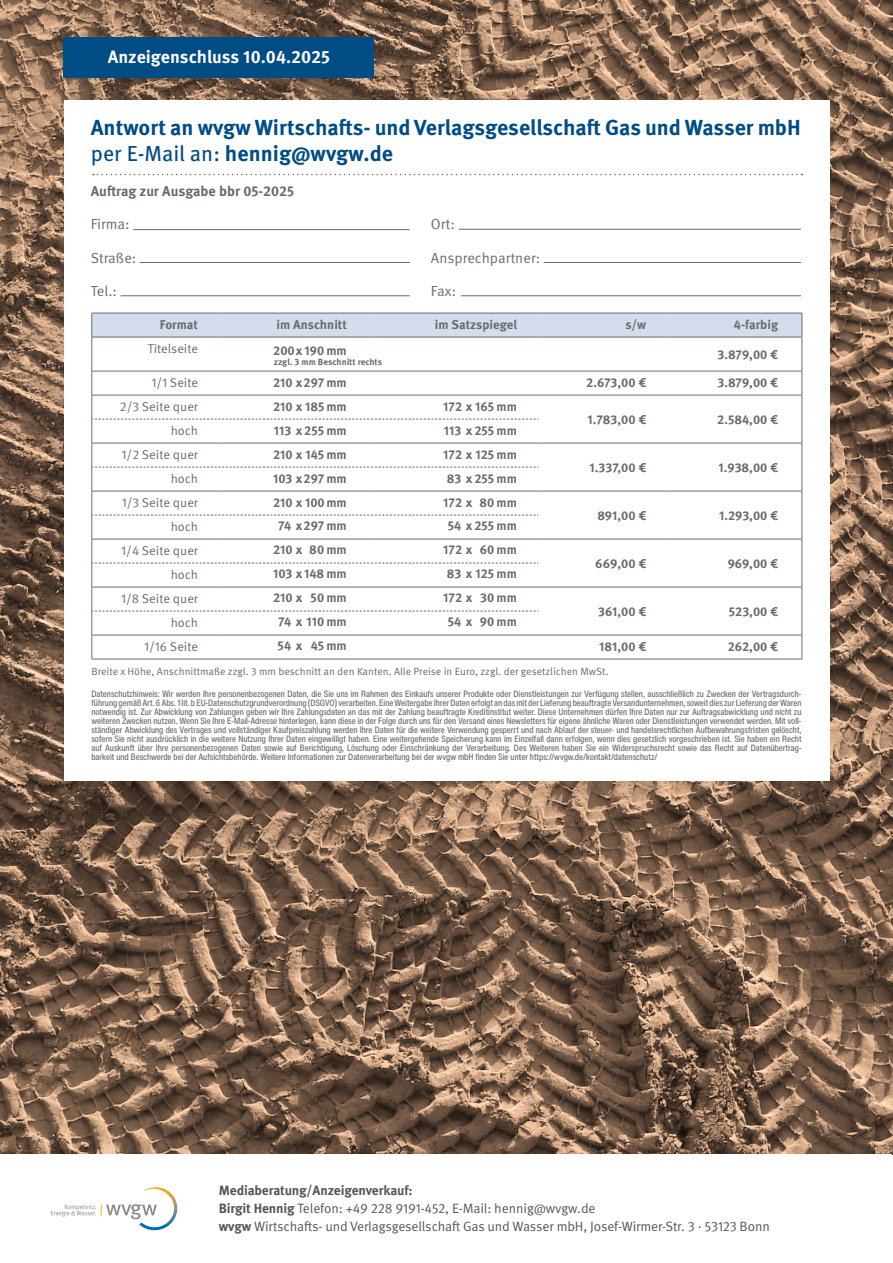
<style>
.page{position:relative;width:893px;height:1263px;background:#fff}
.page>*{position:absolute;margin:0;border:0;box-sizing:border-box;transform-origin:0 0}
.t1{font:700 21.75px/26.1px "Meta OT";color:#004c85}
.t2{font:700 17.85px "Meta OT";color:#fff}
.t3{font:14.55px "Meta OT Norm";color:#666c6e}
.t4{font:700 14.25px "Meta OT";color:#666c6e}
.t5{font:13.5px/18px "Meta OT Norm";letter-spacing:-.01em;color:#565656}
.t6{font:700 13.5px "Meta OT";letter-spacing:-.01em;color:#565656}
.t7{font:700 12.75px/23.9px "Meta OT";color:#666c6e;text-align:center}
.t8{font:12.75px/24px "Meta OT Norm";color:#666c6e;text-align:right}
.t9{font:10.5px "Meta OT Norm";color:#666c6e}
.t10{font:500 condensed 9px/9px "Helvetica Now Text";color:#6f6f6e;text-align:justify}
.t11{font:700 9px "Meta OT";color:#666c6e}
.s1{font-weight:400}
.s2{font-family:"Meta OT";font-weight:700}
</style>
<div class="page">
<img style="left:0;top:0;width:893px;height:1154px">
<svg style="left:51px;top:1187px;width:127px;height:43px"></svg>
<div style="left:64px;top:37px;width:310px;height:41px;background:#004c85"></div>
<div style="left:65px;top:100px;width:765px;height:680px;background:#fff"></div>
<svg style="left:93px;top:174px;width:709px;height:1px"></svg>
<hr style="left:133px;top:229px;width:277px;height:1px;background:#666c6e">
<hr style="left:459px;top:229px;width:342px;height:1px;background:#666c6e">
<hr style="left:140px;top:262px;width:270px;height:1px;background:#666c6e">
<hr style="left:544px;top:262px;width:257px;height:1px;background:#666c6e">
<hr style="left:121px;top:295px;width:289px;height:1px;background:#666c6e">
<hr style="left:461px;top:295px;width:340px;height:1px;background:#666c6e">
<svg style="left:91px;top:313px;width:711px;height:24px;background:#d0d8e6"></svg>
<hr style="left:91px;top:337px;width:128px;height:1px;background:#666c6e">
<hr style="left:91px;top:337px;width:1px;height:34px;background:#666c6e">
<hr style="left:219px;top:337px;width:149px;height:1px;background:#666c6e">
<hr style="left:368px;top:337px;width:170px;height:1px;background:#666c6e">
<hr style="left:538px;top:337px;width:132px;height:1px;background:#666c6e">
<hr style="left:670px;top:337px;width:132px;height:1px;background:#666c6e">
<hr style="left:801px;top:337px;width:1px;height:34px;background:#666c6e">
<hr style="left:538px;top:371px;width:132px;height:1px;background:#666c6e">
<hr style="left:670px;top:371px;width:132px;height:1px;background:#666c6e">
<hr style="left:538px;top:395px;width:132px;height:1px;background:#666c6e">
<hr style="left:670px;top:395px;width:132px;height:1px;background:#666c6e">
<hr style="left:538px;top:443px;width:132px;height:1px;background:#666c6e">
<hr style="left:670px;top:443px;width:132px;height:1px;background:#666c6e">
<hr style="left:538px;top:491px;width:132px;height:1px;background:#666c6e">
<hr style="left:670px;top:491px;width:132px;height:1px;background:#666c6e">
<hr style="left:538px;top:539px;width:132px;height:1px;background:#666c6e">
<hr style="left:670px;top:539px;width:132px;height:1px;background:#666c6e">
<hr style="left:538px;top:587px;width:132px;height:1px;background:#666c6e">
<hr style="left:670px;top:587px;width:132px;height:1px;background:#666c6e">
<hr style="left:538px;top:635px;width:132px;height:1px;background:#666c6e">
<hr style="left:670px;top:635px;width:132px;height:1px;background:#666c6e">
<svg style="left:801px;top:371px;width:1px;height:288px"></svg>
<hr style="left:91px;top:659px;width:128px;height:1px;background:#666c6e">
<hr style="left:219px;top:659px;width:149px;height:1px;background:#666c6e">
<hr style="left:368px;top:659px;width:170px;height:1px;background:#666c6e">
<hr style="left:538px;top:659px;width:132px;height:1px;background:#666c6e">
<hr style="left:670px;top:659px;width:132px;height:1px;background:#666c6e">
<svg style="left:91px;top:371px;width:447px;height:288px"></svg>
<h2 class="t2" style="left:108px;top:46px;width:224px">Anzeigenschluss 10.04.2025</h2>
<h1 class="t1" style="left:91px;top:115px;width:712px">Antwort an wvgw Wirtschafts- und Verlagsgesellschaft Gas und Wasser mbH <span class="s1">per E-Mail an:</span> hennig@wvgw.de</h1>
<h3 class="t4" style="left:91px;top:183px;width:205px">Auftrag zur Ausgabe bbr 05-2025</h3>
<h3 class="t3" style="left:91px;top:216px;width:40px">Firma:</h3>
<h3 class="t3" style="left:431px;top:216px;width:25px">Ort:</h3>
<h3 class="t3" style="left:91px;top:249px;width:47px">Straße:</h3>
<h3 class="t3" style="left:431px;top:249px;width:111px">Ansprechpartner:</h3>
<h3 class="t3" style="left:91px;top:282px;width:28px">Tel.:</h3>
<h3 class="t3" style="left:431px;top:282px;width:27px">Fax:</h3>
<h3 class="t7" style="left:160px;top:313px;width:40px">Format</h3>
<h3 class="t7" style="left:276px;top:313px;width:72px">im Anschnitt</h3>
<h3 class="t7" style="left:435px;top:313px;width:84px">im Satzspiegel</h3>
<h3 class="t7" style="left:625px;top:313px;width:22px">s/w</h3>
<h3 class="t7" style="left:734px;top:313px;width:46px">4-farbig</h3>
<h3 class="t8" style="left:148px;top:337px;width:52px">Titelseite</h3>
<h3 class="t7" style="left:718px;top:343px;width:62px">3.879,00 €</h3>
<h3 class="t8" style="left:151px;top:371px;width:48px">1/1 Seite</h3>
<h3 class="t7" style="left:586px;top:371px;width:62px">2.673,00 €</h3>
<h3 class="t7" style="left:718px;top:371px;width:62px">3.879,00 €</h3>
<h3 class="t8" style="left:120px;top:395px;width:80px">2/3 Seite quer</h3>
<h3 class="t7" style="left:587px;top:408px;width:61px">1.783,00 €</h3>
<h3 class="t7" style="left:717px;top:408px;width:63px">2.584,00 €</h3>
<h3 class="t8" style="left:122px;top:419px;width:78px">hoch<br>1/2 Seite quer</h3>
<h3 class="t7" style="left:590px;top:456px;width:58px">1.337,00 €</h3>
<h3 class="t7" style="left:718px;top:456px;width:61px">1.938,00 €</h3>
<h3 class="t8" style="left:122px;top:467px;width:78px">hoch<br>1/3 Seite quer</h3>
<h3 class="t7" style="left:597px;top:504px;width:51px">891,00 €</h3>
<h3 class="t7" style="left:719px;top:504px;width:61px">1.293,00 €</h3>
<h3 class="t8" style="left:121px;top:515px;width:78px">hoch<br>1/4 Seite quer</h3>
<h3 class="t7" style="left:595px;top:552px;width:53px">669,00 €</h3>
<h3 class="t7" style="left:728px;top:552px;width:52px">969,00 €</h3>
<h3 class="t8" style="left:121px;top:563px;width:79px">hoch<br>1/8 Seite quer</h3>
<h3 class="t7" style="left:598px;top:600px;width:50px">361,00 €</h3>
<h3 class="t7" style="left:729px;top:600px;width:51px">523,00 €</h3>
<h3 class="t8" style="left:144px;top:611px;width:55px">hoch<br>1/16 Seite</h3>
<h3 class="t7" style="left:273px;top:339px;width:75px">200x 190 mm</h3>
<h3 class="t7" style="left:273px;top:371px;width:75px">210 x297 mm<br>210 x 185 mm<br>113 x 255 mm<br>210 x 145 mm<br>103 x297 mm<br>210 x 100mm<br>74 x297 mm<br>210 x 80 mm<br>103 x 148 mm<br>210 x 50 mm<br>74 x 110 mm<br>54 x 45mm</h3>
<p class="t11" style="left:274px;top:356px;width:110px">zzgl. 3 mm Beschnitt rechts</p>
<h3 class="t7" style="left:443px;top:395px;width:75px">172 x 165 mm<br>113 x 255 mm<br>172 x 125 mm<br>83 x 255 mm<br>172 x 80 mm<br>54 x 255 mm<br>172 x 60 mm<br>83 x 125 mm<br>172 x 30 mm<br>54 x 90mm</h3>
<h3 class="t7" style="left:599px;top:635px;width:49px">181,00 €</h3>
<h3 class="t7" style="left:728px;top:635px;width:52px">262,00 €</h3>
<p class="t9" style="left:91px;top:665px;width:519px">Breite x Höhe, Anschnittmaße zzgl. 3 mm beschnitt an den Kanten. Alle Preise in Euro, zzgl. der gesetzlichen MwSt.</p>
<p class="t10" style="left:91px;top:690px;width:712px">Datenschutzhinweis: Wir werden Ihre personenbezogenen Daten, die Sie uns im Rahmen des Einkaufs unserer Produkte oder Dienstleistungen zur Verfügung stellen, ausschließlich zu Zwecken der Vertragsdurch&shy;führung gemäß Art. 6 Abs. 1 lit. b EU-Datenschutzgrundverordnung (DSGVO) verarbeiten. Eine Weitergabe Ihrer Daten erfolgt an das mit der Lieferung beauftragte Versandunternehmen, soweit dies zur Lieferung der Waren notwendig ist. Zur Abwicklung von Zahlungen geben wir Ihre Zahlungsdaten an das mit der Zahlung beauftragte Kreditinstitut weiter. Diese Unternehmen dürfen Ihre Daten nur zur Auftragsabwicklung und nicht zu weiteren Zwecken nutzen. Wenn Sie Ihre E-Mail-Adresse hinterlegen, kann diese in der Folge durch uns für den Versand eines Newsletters für eigene ähnliche Waren oder Dienstleistungen verwendet werden. Mit voll&shy;ständiger Abwicklung des Vertrages und vollständiger Kaufpreiszahlung werden Ihre Daten für die weitere Verwendung gesperrt und nach Ablauf der steuer- und handelsrechtlichen Aufbewahrungsfristen gelöscht, sofern Sie nicht ausdrücklich in die weitere Nutzung Ihrer Daten eingewilligt haben. Eine weitergehende Speicherung kann im Einzelfall dann erfolgen, wenn dies gesetzlich vorgeschrieben ist. Sie haben ein Recht auf Auskunft über Ihre personenbezogenen Daten sowie auf Berichtigung, Löschung oder Einschränkung der Verarbeitung. Des Weiteren haben Sie ein Widerspruchsrecht sowie das Recht auf Datenübertrag&shy;barkeit und Beschwerde bei der Aufsichtsbehörde. Weitere Informationen zur Datenverarbeitung bei der wvgw mbH finden Sie unter https://wvgw.de/kontakt/datenschutz/</p>
<h3 class="t6" style="left:219px;top:1182px;width:195px">Mediaberatung/Anzeigenverkauf:</h3>
<h3 class="t5" style="left:219px;top:1200px;width:552px"><span class="s2">Birgit Hennig</span> Telefon: +49 228 9191-452, E-Mail: hennig@wvgw.de<br><span class="s2">wvgw</span> Wirtschafts- und Verlagsgesellschaft Gas und Wasser mbH, Josef-Wirmer-Str. 3 · 53123 Bonn</h3>
</div>
